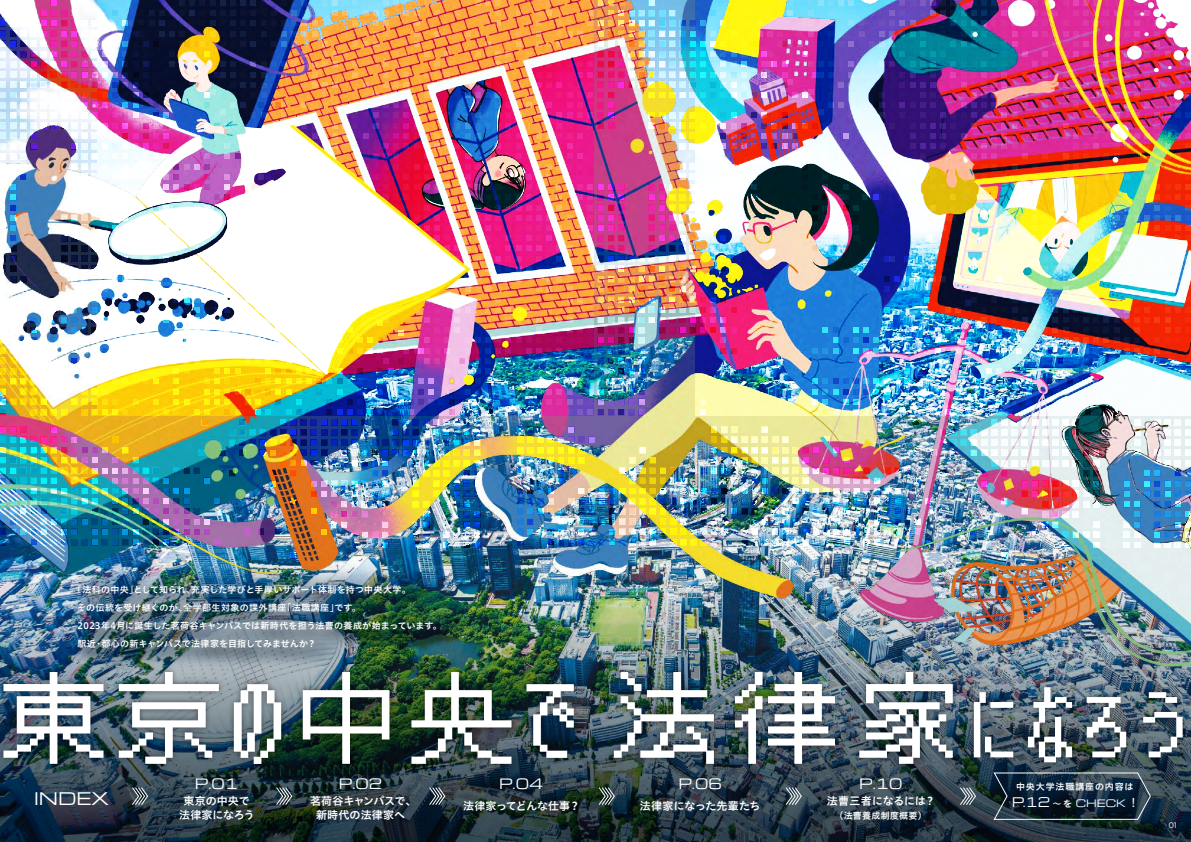
<style>
.page{position:relative;width:1191px;height:842px;background:#fff}
.page>*{position:absolute;margin:0;border:0;box-sizing:border-box;transform-origin:0 0}
.t1{font:97.8px "Dot Gothic 16";letter-spacing:.08em;color:#fff;scale:1.09 1}
.t2{font:17px "Michroma";color:#fff}
.t3{font:14px "Michroma";color:#fff}
.t4{font:11px/14px "Hiragino UD Sans Std W6";letter-spacing:.005em;color:#fff;text-align:center}
.t5{font:11px "Hiragino UD Sans Std W6";letter-spacing:-.015em;color:#fff}
.t6{font:10px "Michroma";color:#fff}
.t7{font:9px/18px "Hiragino UD Sans Std W6";letter-spacing:.03em;color:#fff}
.t8{font:9px "Hiragino UD Sans Std W6";letter-spacing:.1em;color:#fff}
.t9{font:8px "Gotham";color:#fff}
.s1{font-size:80px}
.s2{font-size:13px}
.s3{font-family:"Hiragino UD Sans Std W6";font-size:9px}
.s4{font-family:"Hiragino UD Sans Std W4";font-size:12px}
</style>
<div class="page">
<img style="left:0;top:558px;width:1191px;height:284px">
<svg style="left:992px;top:783px;width:159px;height:37px;background:#192c3b"></svg>
<svg style="left:275px;top:786px;width:18px;height:20px"></svg>
<svg style="left:428px;top:786px;width:18px;height:20px"></svg>
<svg style="left:598px;top:786px;width:17px;height:20px"></svg>
<svg style="left:131px;top:786px;width:18px;height:20px"></svg>
<svg style="left:784px;top:786px;width:18px;height:20px"></svg>
<svg style="left:959px;top:786px;width:17px;height:20px"></svg>
<img style="left:65px;top:559px;width:410px;height:101px">
<img style="left:69px;top:576px;width:391px;height:84px">
<svg style="left:341px;top:614px;width:6px;height:5px"></svg>
<img style="left:0;top:0;width:1191px;height:558px">
<img style="left:0;top:660px;width:585px;height:123px">
<img style="left:602px;top:660px;width:589px;height:123px">
<p class="t7" style="left:77px;top:580px;width:366px;text-indent:-4px">「法科の中央」として知られ、充実した学びと手厚いサポート体制を持つ中央大学。<br>その伝統を受け継ぐのが、全学部生対象の課外講座「法職講座」です。<br>2023年4月に誕生した茗荷谷キャンパスでは新時代を担う法曹の養成が始まっています。駅近・都心の新キャンパスで法律家を目指してみませんか？</p>
<h1 class="t1" style="left:0;top:669px;width:1088px">東京の中央で法律家<span class="s1">になろう</span></h1>
<h2 class="t2" style="left:34px;top:789px;width:77px">INDEX</h2>
<h3 class="t3" style="left:195px;top:776px;width:45px">P.01</h3>
<p class="t4" style="left:179px;top:794px;width:77px">東京の中央で法律家になろう</p>
<h3 class="t3" style="left:339px;top:776px;width:45px">P.02</h3>
<p class="t4" style="left:310px;top:794px;width:108px">茗荷谷キャンパスで、新時代の法律家へ</p>
<h3 class="t3" style="left:499px;top:776px;width:45px">P.04</h3>
<p class="t5" style="left:463px;top:798px;width:118px">法律家ってどんな仕事？</p>
<h3 class="t3" style="left:678px;top:776px;width:45px">P.06</h3>
<p class="t4" style="left:640px;top:799px;width:122px">法律家になった先輩たち</p>
<h3 class="t3" style="left:859px;top:776px;width:45px">P.10</h3>
<p class="t4" style="left:827px;top:794px;width:110px">法曹三者になるには？</p>
<p class="t7" style="left:834px;top:806px;width:94px">（法曹養成制度概要）</p>
<p class="t8" style="left:1016px;top:780px;width:119px">中央大学法職講座の内容は</p>
<p class="t6" style="left:1012px;top:798px;width:129px"><span class="s2">P.12</span> <span class="s3">～を</span> CHECK<span class="s4">！</span></p>
<p class="t9" style="left:1168px;top:820px;width:10px">01</p>
</div>
